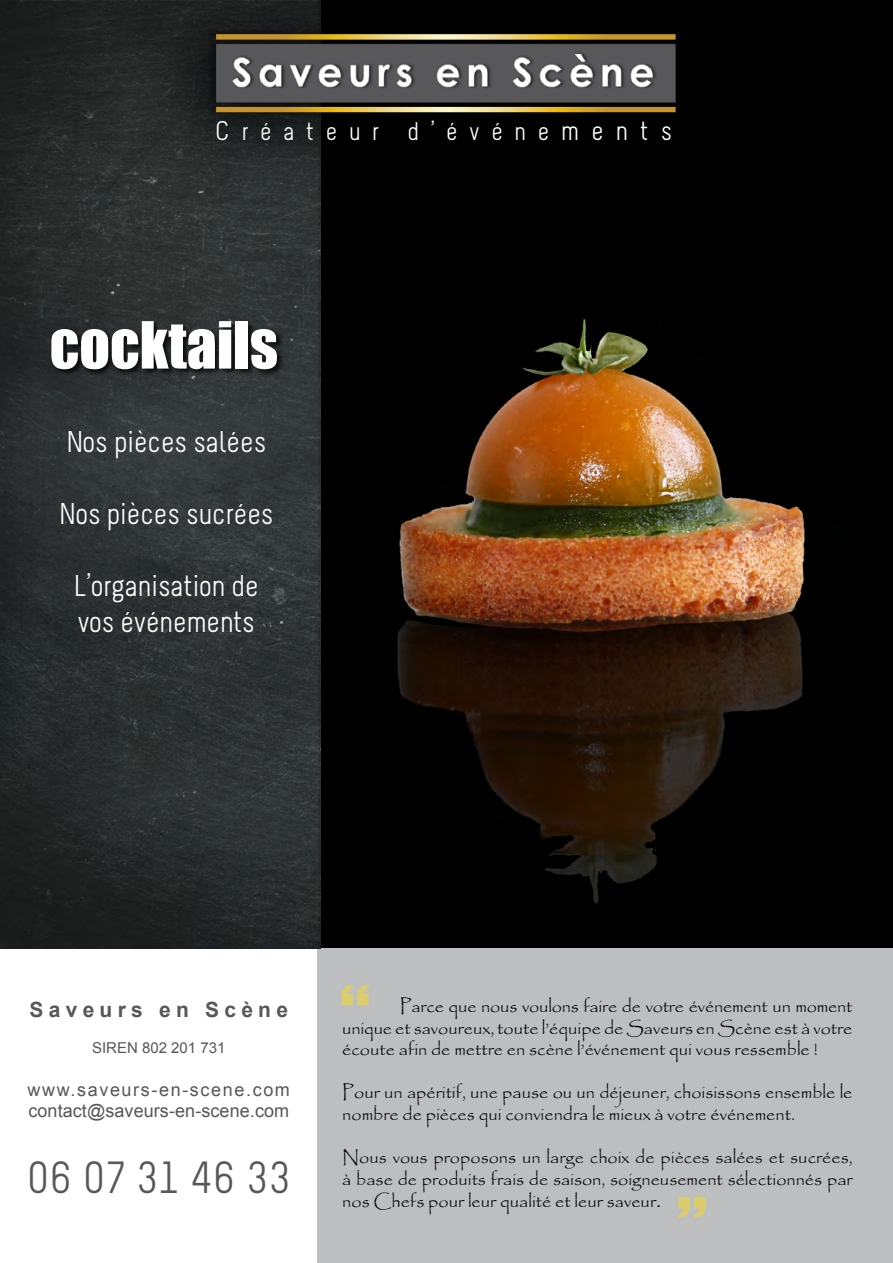
<style>
.page{position:relative;width:893px;height:1263px;background:#fff}
.page>*{position:absolute;margin:0;border:0;box-sizing:border-box;transform-origin:0 0}
.t1{font:60px "Impact";color:#fff}
.t2{font:45px "Melbourne";letter-spacing:.035em;color:#58585a}
.t3{font:30px/36px "Melbourne";color:#fff}
.t4{font:25.5px "Melbourne";letter-spacing:.46em;color:#fff}
.t5{font:700 21px "Arial";letter-spacing:.25em;color:#58585a}
.t6{font:18px/21.6px "Papyrus";color:#000;text-align:justify}
.t7{font:18px/21.6px "Arial";letter-spacing:.005em;color:#58585a}
.t8{font:15px "Arial";color:#58585a}
.s1{font-size:27px}
.s2{font-family:"Arial"}
</style>
<div class="page">
<div style="left:319px;top:0;width:574px;height:1098px;background:#000"></div>
<div style="left:318px;top:948px;width:575px;height:315px;background:#bcbec0"></div>
<img style="left:397px;top:318px;width:408px;height:586px">
<img style="left:0;top:1px;width:321px;height:947px">
<div style="left:51px;top:321px;width:234px;height:55px;background:#000;opacity:.75"></div>
<div style="left:133px;top:0;width:589px;height:205px;background:#000;opacity:.77"></div>
<img style="left:207px;top:23px;width:476px;height:96px">
<h3 class="t4" style="left:215px;top:118px;width:458px"><span class="s1">C</span>réateur d’événe<span class="s1">ments</span></h3>
<h1 class="t1" style="left:50px;top:298px;width:230px">cocktails</h1>
<h3 class="t3" style="left:66px;top:424px;width:201px">Nos pièces salées</h3>
<h3 class="t3" style="left:59px;top:496px;width:216px">Nos pièces sucrées</h3>
<h3 class="t3" style="left:74px;top:568px;width:187px">L’organisation de vos événements</h3>
<p class="t5" style="left:30px;top:995px;width:260px">Saveurs en Scène</p>
<p class="t8" style="left:92px;top:1037px;width:135px">SIREN 802 201 731</p>
<p class="t7" style="left:28px;top:1079px;width:264px">www.saveurs-en-scene.com contact@saveurs-en-scene.com</p>
<h2 class="t2" style="left:27px;top:1154px;width:264px">06 07 31 46 33</h2>
<p class="t6" style="left:342px;top:995px;width:512px;text-indent:58px">Parce que nous voulons faire de votre événement un moment unique et savoureux, toute l’équipe de Saveurs en Scène est à votre écoute afin de mettre en scène l’événement qui vous ressemble !</p>
<p class="t6" style="left:342px;top:1081px;width:512px">Pour un apéritif, une pause ou un déjeuner, choisissons ensemble le nombre de pièces qui conviendra le mieux à votre événement.</p>
<p class="t6" style="left:342px;top:1146px;width:512px;line-height:22px">Nous vous proposons un large choix de pièces salées et sucrées, à base de produits frais de saison, soigneusement sélectionnés par nos Chefs pour leur qualité et leur saveur<span class="s2">.</span></p>
</div>
